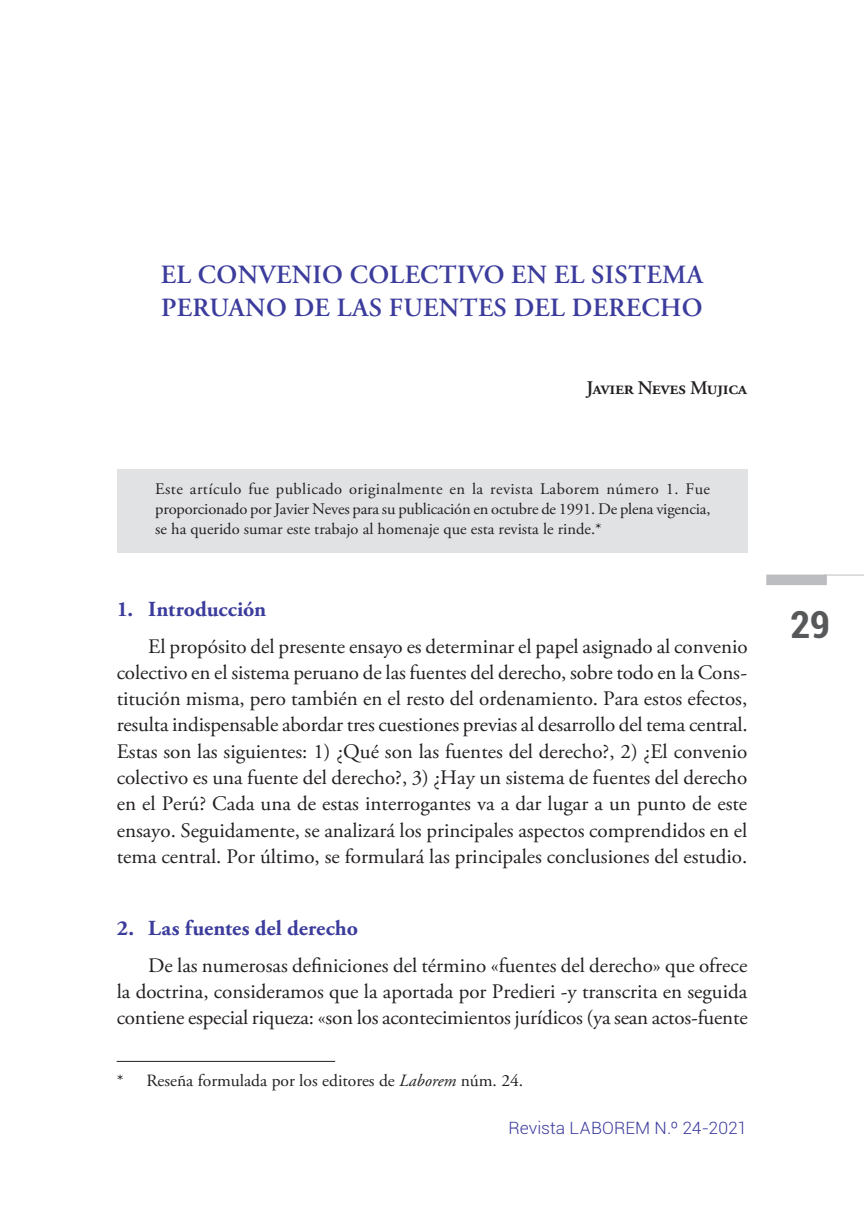
<style>
.page{position:relative;width:864px;height:1211px;background:#fff}
.page>*{position:absolute;margin:0;border:0;box-sizing:border-box;transform-origin:0 0}
.t1{font:700 condensed 37.27px "Roboto";color:#57585a}
.t2{font:600 26.25px/33.2px "Adobe Garamond Pro";letter-spacing:.015em;color:#3c3c9d}
.t3{font:700 21.35px "Adobe Garamond Pro";letter-spacing:.005em;color:#3c3c9d}
.t4{font:20.65px/26.2px "Adobe Garamond Pro";letter-spacing:-.005em;color:#231f20;text-align:justify}
.t5{font:600 19.25px "Adobe Garamond Pro";letter-spacing:-.02em;color:#231f20}
.t6{font:17.15px "Adobe Garamond Pro";color:#231f20}
.t7{font:300 16.97px "Roboto";letter-spacing:.005em;color:#3c3c9d}
.t8{font:16.1px/20.1px "Adobe Garamond Pro";color:#231f20;text-align:justify}
.s1{font-style:italic}
</style>
<div class="page">
<hr style="left:823px;top:574px;width:40px;height:1px;background:#bcbdc0">
<div style="left:766px;top:574px;width:60px;height:11px;background:#bcbdc0"></div>
<div style="left:117px;top:469px;width:630px;height:84px;background:#e1e2e4"></div>
<hr style="left:117px;top:1061px;width:218px;height:1px;background:#231f20">
<p class="t2" style="left:161px;top:258px;width:543px">EL CONVENIO COLECTIVO EN EL SISTEMA<br>PERUANO DE LAS FUENTES DEL DERECHO</p>
<p class="t5" style="left:586px;top:377px;width:162px">Javier Neves Mujica</p>
<p class="t8" style="left:155px;top:479px;width:556px">Este artículo fue publicado originalmente en la revista Laborem número 1. Fue proporcionado por Javier Neves para su publicación en octubre de 1991. De plena vigencia, se ha querido sumar este trabajo al homenaje que esta revista le rinde.*</p>
<p class="t3" style="left:117px;top:597px;width:151px">1. Introducción</p>
<p class="t4" style="left:117px;top:633px;width:632px;text-indent:32px">El propósito del presente ensayo es determinar el papel asignado al convenio colectivo en el sistema peruano de las fuentes del derecho, sobre todo en la Cons&shy;titución misma, pero también en el resto del ordenamiento. Para estos efectos, resulta indispensable abordar tres cuestiones previas al desarrollo del tema central.<br>Estas son las siguientes: 1) ¿Qué son las fuentes del derecho?, 2) ¿El convenio colectivo es una fuente del derecho?, 3) ¿Hay un sistema de fuentes del derecho en el Perú? Cada una de estas interrogantes va a dar lugar a un punto de este ensayo. Seguidamente, se analizará los principales aspectos comprendidos en el tema central. Por último, se formulará las principales conclusiones del estudio.</p>
<p class="t3" style="left:117px;top:916px;width:243px">2. Las fuentes del derecho</p>
<p class="t4" style="left:117px;top:952px;width:632px;text-indent:32px">De las numerosas definiciones del término «fuentes del derecho» que ofrece la doctrina, consideramos que la aportada por Predieri -y transcrita en seguida contiene especial riqueza: «son los acontecimientos jurídicos (ya sean actos-fuente</p>
<p class="t6" style="left:117px;top:1070px;width:408px">* Reseña formulada por los editores de <span class="s1">Laborem</span> núm. 24.</p>
<p class="t7" style="left:508px;top:1116px;width:240px">Revista LABOREM N.º 24-2021</p>
<h1 class="t1" style="left:789px;top:598px;width:42px">29</h1>
</div>
